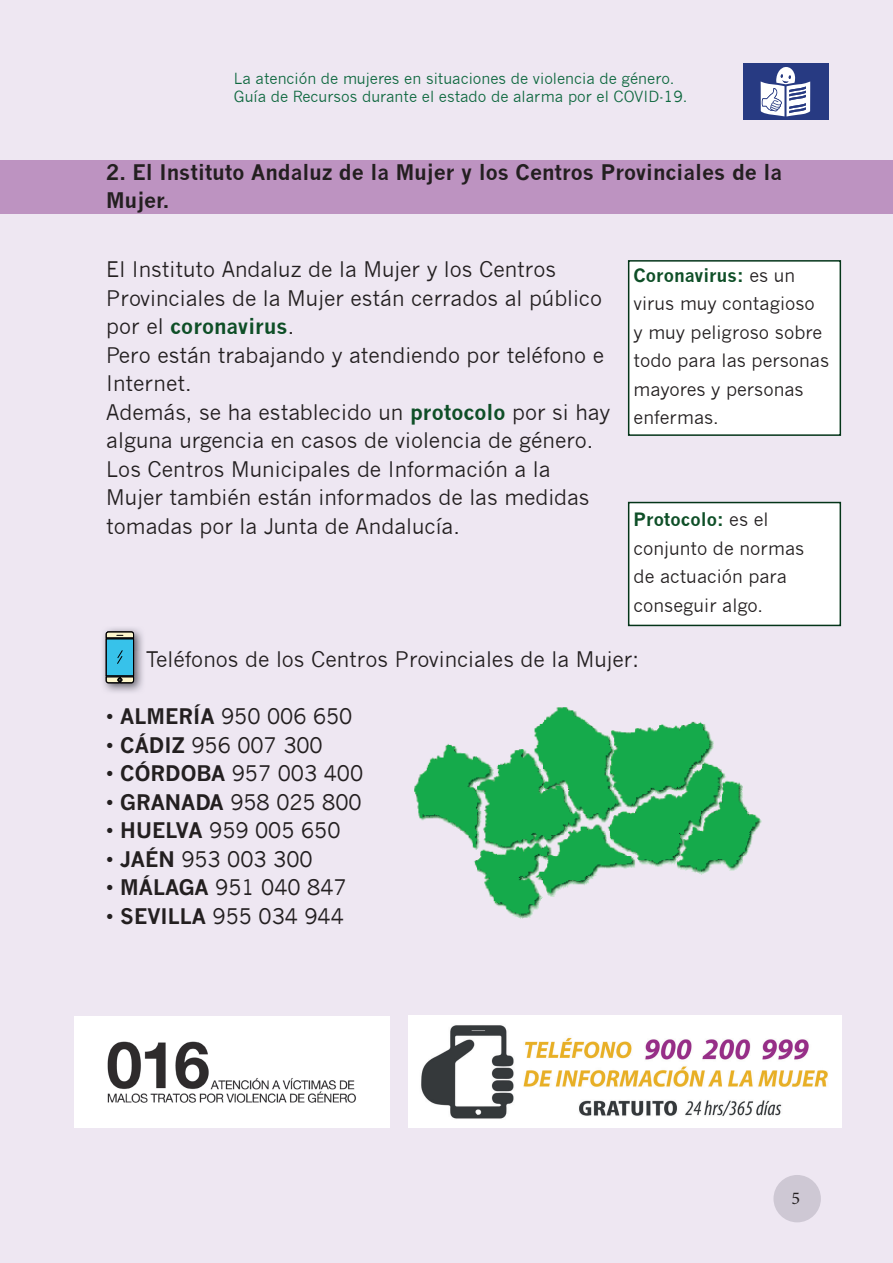
<style>
.page{position:relative;width:893px;height:1263px;background:#eee7f2}
.page>*{position:absolute;margin:0;border:0;box-sizing:border-box;transform-origin:0 0}
.t1{font:21px/28.5px "News Gothic";color:#231f20}
.t2{font:700 21px/28.5px "News Gothic";color:#231f20}
.t3{font:18px/28.5px "News Gothic";color:#231f20}
.t4{font:18px "Minion Pro";color:#231f20}
.t5{font:15px/18px "News Gothic";color:#0e683f}
.s1{font-weight:700;color:#0e4f27}
.s2{font-weight:700}
</style>
<div class="page">
<div style="left:773px;top:1175px;width:48px;height:47px;background:#cec8d4;border-radius:50%"></div>
<hr style="left:0;top:405px;width:1px;height:53px;background:#bd93c1">
<div style="left:743px;top:64px;width:86px;height:56px;background:#273a82"></div>
<svg style="left:761px;top:67px;width:49px;height:50px"></svg>
<div style="left:628px;top:260px;width:213px;height:176px;background:#fff;border:2px solid #043519"></div>
<div style="left:628px;top:502px;width:213px;height:124px;background:#fff;border:2px solid #043519"></div>
<img style="left:74px;top:1017px;width:315px;height:110px">
<div style="left:0;top:160px;width:893px;height:53px;background:#bd93c1"></div>
<img style="left:103px;top:628px;width:40px;height:64px">
<img style="left:134px;top:651px;width:9px;height:20px">
<svg style="left:105px;top:631px;width:29px;height:53px"></svg>
<img style="left:414px;top:707px;width:348px;height:212px">
<img style="left:408px;top:1015px;width:434px;height:113px">
<p class="t5" style="left:234px;top:70px;width:455px">La atención de mujeres en situaciones de violencia de género.<br>Guía de Recursos durante el estado de alarma por el COVID-19.</p>
<p class="t2" style="left:106px;top:157px;width:677px">2. El Instituto Andaluz de la Mujer y los Centros Provinciales de la<br>Mujer.</p>
<p class="t1" style="left:106px;top:255px;width:505px">El Instituto Andaluz de la Mujer y los Centros Provinciales de la Mujer están cerrados al público por el <span class="s1">coronavirus</span>.<br>Pero están trabajando y atendiendo por teléfono e Internet.<br>Además, se ha establecido un <span class="s1">protocolo</span> por si hay alguna urgencia en casos de violencia de género.<br>Los Centros Municipales de Información a la Mujer también están informados de las medidas tomadas por la Junta de Andalucía.</p>
<p class="t3" style="left:634px;top:261px;width:197px"><span class="s1">Coronavirus:</span> es un virus muy contagioso<br>y muy peligroso sobre todo para las personas mayores y personas enfermas.</p>
<p class="t3" style="left:634px;top:505px;width:172px"><span class="s1">Protocolo:</span> es el conjunto de normas de actuación para conseguir algo.</p>
<p class="t1" style="left:146px;top:645px;width:495px">Teléfonos de los Centros Provinciales de la Mujer:</p>
<p class="t1" style="left:106px;top:702px;width:248px">• <span class="s2">ALMERÍA</span> 950 006 650</p>
<p class="t1" style="left:106px;top:731px;width:218px">• <span class="s2">CÁDIZ</span> 956 007 300</p>
<p class="t1" style="left:106px;top:759px;width:258px">• <span class="s2">CÓRDOBA</span> 957 003 400</p>
<p class="t1" style="left:106px;top:788px;width:257px">• <span class="s2">GRANADA</span> 958 025 800</p>
<p class="t1" style="left:106px;top:816px;width:236px">• <span class="s2">HUELVA</span> 959 005 650</p>
<p class="t1" style="left:106px;top:845px;width:208px">• <span class="s2">JAÉN</span> 953 003 300</p>
<p class="t1" style="left:106px;top:873px;width:242px">• <span class="s2">MÁLAGA</span> 951 040 847</p>
<p class="t1" style="left:106px;top:902px;width:239px">• <span class="s2">SEVILLA</span> 955 034 944</p>
<p class="t4" style="left:791px;top:1186px;width:10px">5</p>
</div>
